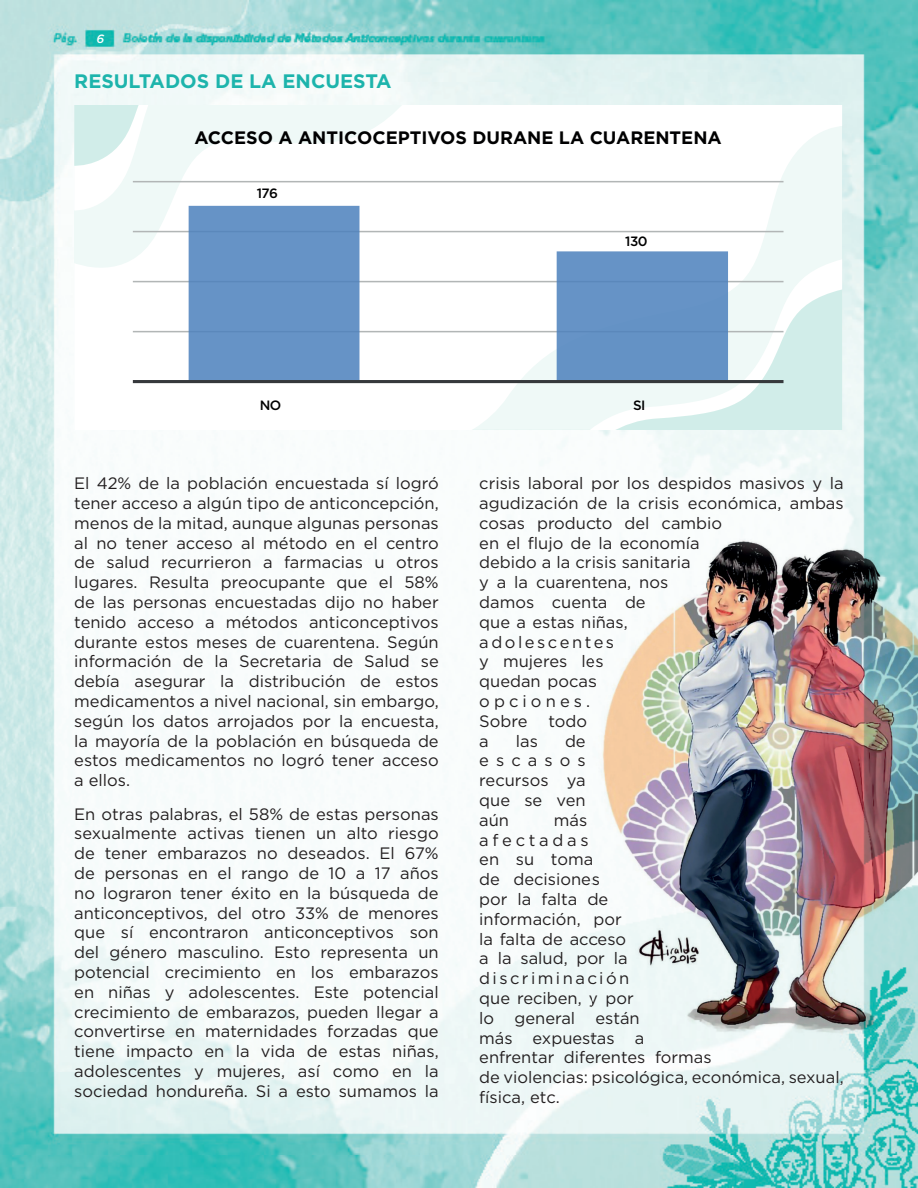
<style>
.page{position:relative;width:918px;height:1188px;background:#fff}
.page>*{position:absolute;margin:0;border:0;box-sizing:border-box;transform-origin:0 0}
.t1{font:700 19.5px "Gotham";color:#1db4ac}
.t2{font:700 18px "Gotham";color:#000001}
.t3{font:16.5px/19.8px "Gotham";color:#231f20;text-align:justify}
.t4{font:500 13.5px "Gotham";letter-spacing:-.045em;color:#000001}
.t5{font:italic 500 12px "Gotham";color:#fff}
</style>
<div class="page">
<img style="left:0;top:0;width:918px;height:1188px">
<svg style="left:74px;top:105px;width:768px;height:324px"></svg>
<hr style="left:133px;top:331px;width:651px;height:1px;background:#b2b6b6">
<hr style="left:133px;top:281px;width:651px;height:1px;background:#b2b6b6">
<hr style="left:133px;top:231px;width:651px;height:1px;background:#b2b6b6">
<hr style="left:133px;top:181px;width:651px;height:1px;background:#b2b6b6">
<svg style="left:189px;top:206px;width:539px;height:174px;fill:#6693c6"></svg>
<hr style="left:133px;top:380px;width:651px;height:3px;background:#36393c">
<img style="left:593px;top:505px;width:325px;height:535px">
<p class="t5" style="left:96px;top:31px;width:9px">6</p>
<p class="t1" style="left:74px;top:70px;width:319px">RESULTADOS DE LA ENCUESTA</p>
<p class="t2" style="left:195px;top:127px;width:529px">ACCESO A ANTICOCEPTIVOS DURANE LA CUARENTENA</p>
<p class="t4" style="left:257px;top:184px;width:23px">176</p>
<p class="t4" style="left:625px;top:233px;width:24px">130</p>
<p class="t4" style="left:260px;top:397px;width:23px">NO</p>
<p class="t4" style="left:633px;top:397px;width:14px">SI</p>
<p class="t3" style="left:74px;top:473px;width:366px">El 42% de la población encuestada sí logró tener acceso a algún tipo de anticoncepción, menos de la mitad, aunque algunas personas al no tener acceso al método en el centro de salud recurrieron a farmacias u otros lugares. Resulta preocupante que el 58% de las personas encuestadas dijo no haber tenido acceso a métodos anticonceptivos durante estos meses de cuarentena. Según información de la Secretaria de Salud se debía asegurar la distribución de estos medicamentos a nivel nacional, sin embargo, según los datos arrojados por la encuesta, la mayoría de la población en búsqueda de estos medicamentos no logró tener acceso a ellos.</p>
<p class="t3" style="left:74px;top:804px;width:366px">En otras palabras, el 58% de estas personas sexualmente activas tienen un alto riesgo de tener embarazos no deseados. El 67% de personas en el rango de 10 a 17 años no lograron tener éxito en la búsqueda de anticonceptivos, del otro 33% de menores que sí encontraron anticonceptivos son del género masculino. Esto representa un potencial crecimiento en los embarazos en niñas y adolescentes. Este potencial crecimiento de embarazos, pueden llegar a convertirse en maternidades forzadas que tiene impacto en la vida de estas niñas, adolescentes y mujeres, así como en la sociedad hondureña. Si a esto sumamos la</p>
<p class="t3" style="left:479px;top:473px;width:366px;text-align:left">crisis laboral por los despidos masivos y la agudización de la crisis económica, ambas cosas producto del cambio<br>en el flujo de la economía<br>debido a la crisis sanitaria<br>y a la cuarentena, nos<br>damos cuenta de<br>que a estas niñas,<br>adolescentes<br>y mujeres les<br>quedan pocas<br>opciones.<br>Sobre</p>
<p class="t3" style="left:549px;top:711px;width:40px">todo</p>
<p class="t3" style="left:479px;top:731px;width:11px">a</p>
<p class="t3" style="left:516px;top:731px;width:24px">las</p>
<p class="t3" style="left:479px;top:731px;width:108px;text-indent:86px">de escasos recursos ya que se ven aún</p>
<p class="t3" style="left:479px;top:810px;width:366px;text-align:left;text-indent:75px">más<br>afectadas<br>en su toma<br>de decisiones<br>por la falta de<br>información, por<br>la falta de acceso<br>a la salud, por la<br>discriminación<br>que reciben, y por<br>lo general están<br>más expuestas a<br>enfrentar diferentes formas<br>de violencias: psicológica, económica, sexual, física, etc.</p>
</div>
